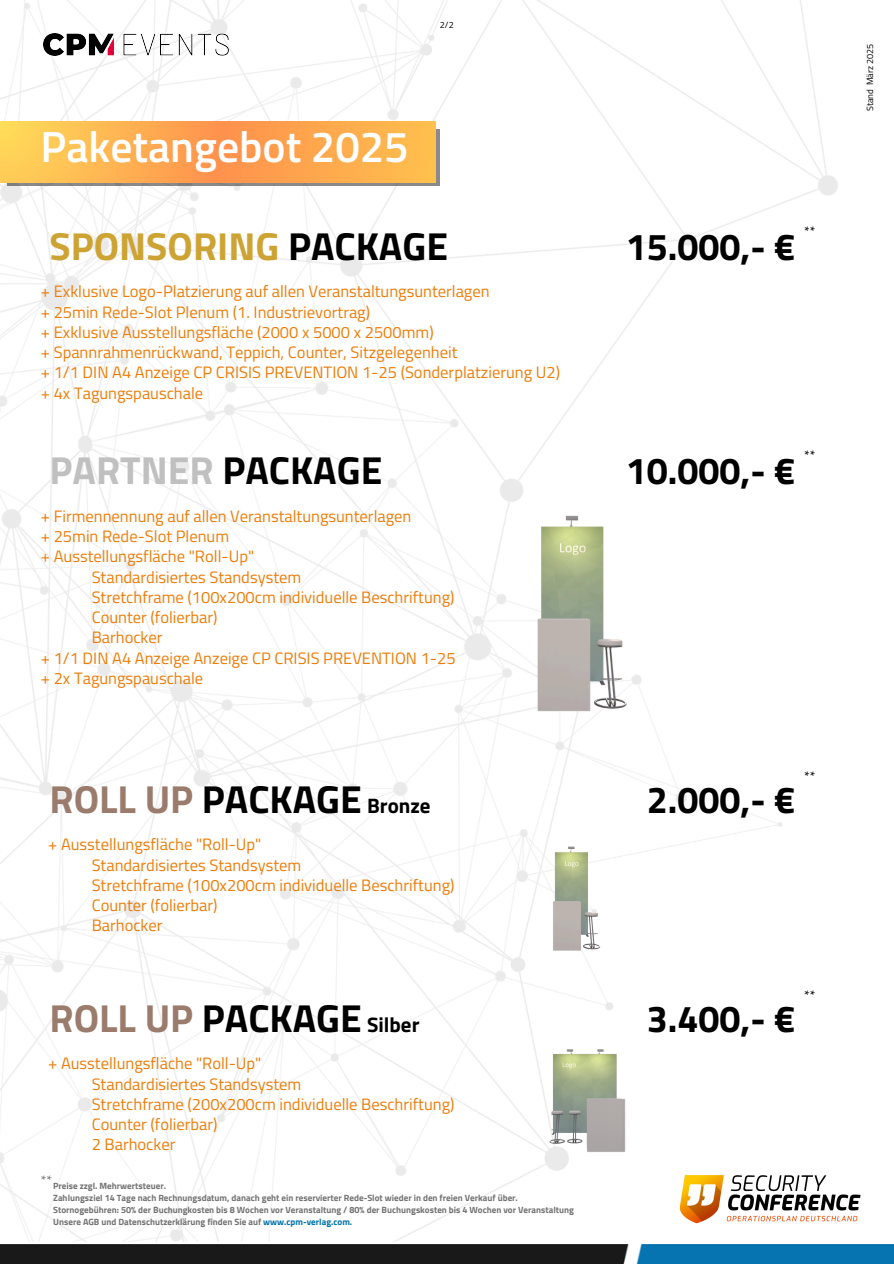
<style>
.page{position:relative;width:894px;height:1264px;background:#fff}
.page>*{position:absolute;margin:0;border:0;box-sizing:border-box;transform-origin:0 0}
.t1{font:600 43.65px "Titillium Web";color:#fff}
.t2{font:700 39px "Titillium Web";color:#000}
.t3{font:700 39px "Titillium Web";color:#cda434}
.t4{font:700 39px "Titillium Web";color:#c0c0c0}
.t5{font:700 37.5px "Titillium Web";color:#000}
.t6{font:700 21px "Titillium Web";color:#000}
.t7{font:16.5px/20.2px "Titillium Web";color:#ec7d09}
.t8{font:13.5px "Titillium Web";color:#000}
.t9{font:13.5px "Titillium Web";color:#737373}
.t10{font:700 9px/12px "Titillium Web";color:#737373}
.t11{font:9px "Titillium Web";color:#000}
.s1{color:#000}
.s2{color:#9a7b6c}
.s3{color:#0072ab}
</style>
<div class="page">
<img style="left:0;top:0;width:838px;height:1240px">
<img style="left:0;top:1244px;width:893px;height:19px">
<img style="left:675px;top:1171px;width:186px;height:55px">
<svg style="left:7px;top:129px;width:432px;height:57px;background:#a5917a"></svg>
<svg style="left:0;top:121px;width:435px;height:61px;background:#ffaf4f"></svg>
<img style="left:529px;top:509px;width:112px;height:208px">
<img style="left:548px;top:843px;width:60px;height:110px">
<img style="left:548px;top:1048px;width:81px;height:106px">
<img style="left:44px;top:33px;width:185px;height:22px">
<h3 class="t11" style="left:440px;top:18px;width:15px">2/2</h3>
<p class="t1" style="left:41px;top:113px;width:369px">Paketangebot 2025</p>
<h5 class="t3" style="left:49px;top:216px;width:400px">SPONSORING <span class="s1">PACKAGE</span></h5>
<p class="t7" style="left:41px;top:281px;width:520px">+ Exklusive Logo-Platzierung auf allen Veranstaltungsunterlagen<br>+ 25min Rede-Slot Plenum (1. Industrievortrag)<br>+ Exklusive Ausstellungsfläche (2000 x 5000 x 2500mm)<br>+ Spannrahmenrückwand, Teppich, Counter, Sitzgelegenheit<br>+ 1/1 DIN A4 Anzeige CP CRISIS PREVENTION 1-25 (Sonderplatzierung U2) + 4x Tagungspauschale</p>
<p class="t4" style="left:49px;top:440px;width:334px">PARTNER <span class="s1">PACKAGE</span></p>
<h5 class="t7" style="left:41px;top:505px;width:372px">+ Firmennennung auf allen Veranstaltungsunterlagen</h5>
<h5 class="t7" style="left:41px;top:525px;width:190px">+ 25min Rede-Slot Plenum</h5>
<h5 class="t7" style="left:41px;top:546px;width:215px">+ Ausstellungsfläche "Roll-Up"</h5>
<h5 class="t7" style="left:92px;top:566px;width:211px">Standardisiertes Standsystem</h5>
<h5 class="t7" style="left:92px;top:586px;width:364px">Stretchframe (100x200cm individuelle Beschriftung)</h5>
<h5 class="t7" style="left:92px;top:606px;width:127px">Counter (folierbar)</h5>
<h5 class="t7" style="left:92px;top:627px;width:72px">Barhocker</h5>
<h2 class="t7" style="left:41px;top:647px;width:416px">+ 1/1 DIN A4 Anzeige Anzeige CP CRISIS PREVENTION 1-25 + 2x Tagungspauschale</h2>
<p class="t2" style="left:49px;top:768px;width:314px"><span class="s2">ROLL UP</span> PACKAGE</p>
<p class="t7" style="left:92px;top:834px;width:364px;text-indent:-44px">+ Ausstellungsfläche "Roll-Up"<br>Standardisiertes Standsystem<br>Stretchframe (100x200cm individuelle Beschriftung)</p>
<h1 class="t7" style="left:92px;top:894px;width:127px">Counter (folierbar)<br>Barhocker</h1>
<h3 class="t6" style="left:367px;top:789px;width:65px">Bronze</h3>
<h2 class="t2" style="left:49px;top:987px;width:314px"><span class="s2">ROLL UP</span> PACKAGE</h2>
<h4 class="t7" style="left:92px;top:1052px;width:364px;text-indent:-44px">+ Ausstellungsfläche "Roll-Up"<br>Standardisiertes Standsystem<br>Stretchframe (200x200cm individuelle Beschriftung)</h4>
<p class="t7" style="left:92px;top:1113px;width:127px">Counter (folierbar)<br>2 Barhocker</p>
<p class="t6" style="left:367px;top:1007px;width:54px">Silber</p>
<h5 class="t9" style="left:41px;top:1169px;width:13px">**</h5>
<p class="t10" style="left:53px;top:1179px;width:522px">Preise zzgl. Mehrwertsteuer.<br>Zahlungsziel 14 Tage nach Rechnungsdatum, danach geht ein reservierter Rede-Slot wieder in den freien Verkauf über.<br>Stornogebühren: 50% der Buchungkosten bis 8 Wochen vor Veranstaltung / 80% der Buchungskosten bis 4 Wochen vor Veranstaltung Unsere AGB und Datenschutzerklärung finden Sie auf <span class="s3">www.cpm-verlag.com.</span></p>
<h2 class="t5" style="left:625px;top:217px;width:171px">15.000,- €</h2>
<h4 class="t8" style="left:804px;top:220px;width:13px">**</h4>
<p class="t11" style="left:863px;top:111px;width:69px;rotate:-90deg">Stand März 2025</p>
<h3 class="t5" style="left:625px;top:442px;width:171px">10.000,- €</h3>
<p class="t8" style="left:804px;top:445px;width:13px">**</p>
<p class="t5" style="left:646px;top:770px;width:150px">2.000,- €</p>
<h2 class="t8" style="left:804px;top:765px;width:13px">**</h2>
<h3 class="t5" style="left:646px;top:989px;width:150px">3.400,- €</h3>
<h5 class="t8" style="left:804px;top:984px;width:13px">**</h5>
</div>
